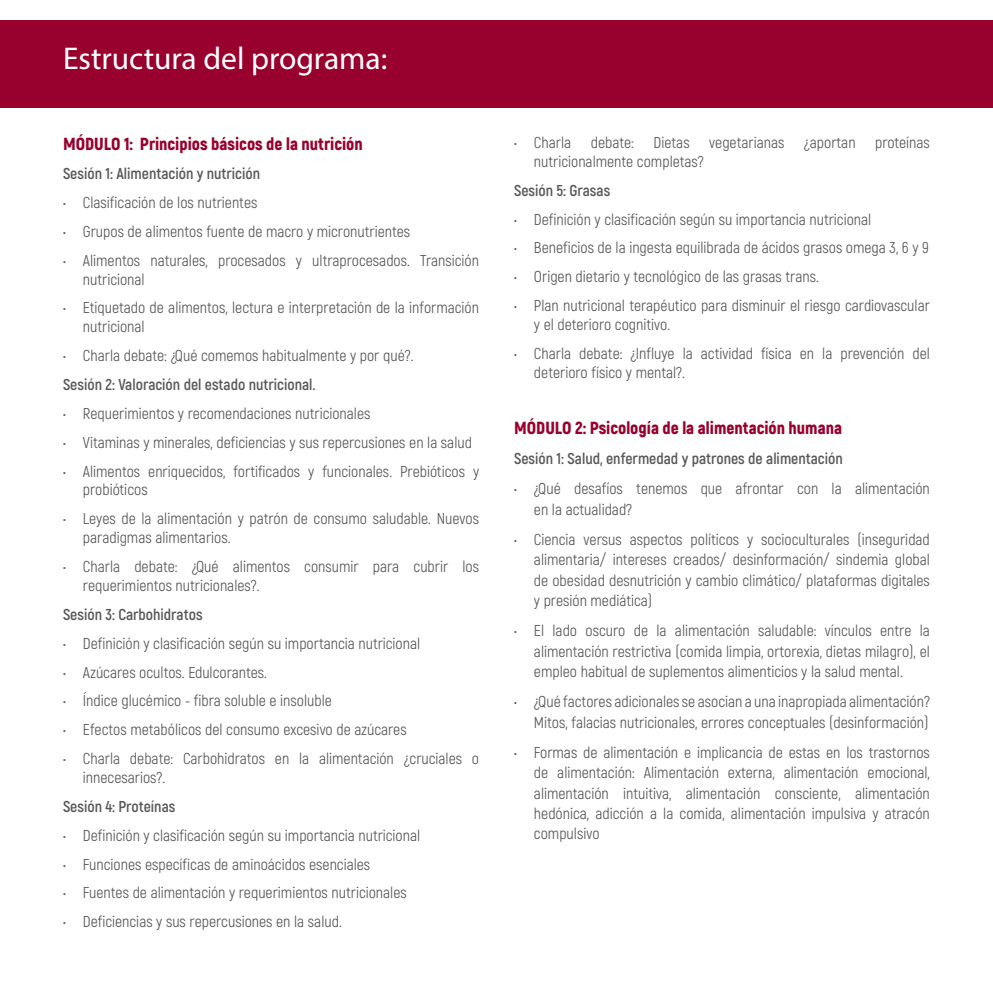
<style>
.page{position:relative;width:993px;height:993px;background:#fff}
.page>*{position:absolute;margin:0;border:0;box-sizing:border-box;transform-origin:0 0}
.t1{font:31.5px "Myriad Pro";color:#fff}
.t2{font:900 17.5px "Akrobat";color:#98012d}
.t3{font:15.75px/20.3px "Akrobat";color:#57585a}
.t4{font:700 15.75px "Akrobat";color:#57585a}
</style>
<div class="page">
<div style="left:0;top:20px;width:992px;height:87px;background:#98012d"></div>
<h1 class="t1" style="left:63px;top:38px;width:325px">Estructura del programa:</h1>
<p class="t2" style="left:63px;top:133px;width:301px">MÓDULO 1: Principios básicos de la nutrición</p>
<p class="t4" style="left:63px;top:164px;width:198px">Sesión 1: Alimentación y nutrición</p>
<p class="t3" style="left:63px;top:192px;width:196px">• Clasificación de los nutrientes</p>
<p class="t3" style="left:63px;top:221px;width:348px">• Grupos de alimentos fuente de macro y micronutrientes</p>
<p class="t3" style="left:83px;top:250px;width:397px;line-height:18.9px;text-indent:-20px">• Alimentos naturales, procesados y ultraprocesados. Transición nutricional</p>
<p class="t3" style="left:83px;top:298px;width:397px;line-height:18.9px;text-indent:-20px">• Etiquetado de alimentos, lectura e interpretación de la información nutricional</p>
<p class="t3" style="left:63px;top:345px;width:352px">• Charla debate: ¿Qué comemos habitualmente y por qué?.</p>
<p class="t4" style="left:63px;top:374px;width:254px">Sesión 2: Valoración del estado nutricional.</p>
<p class="t3" style="left:63px;top:403px;width:309px">• Requerimientos y recomendaciones nutricionales</p>
<p class="t3" style="left:63px;top:432px;width:410px">• Vitaminas y minerales, deficiencias y sus repercusiones en la salud</p>
<p class="t3" style="left:83px;top:461px;width:397px;line-height:18.9px;text-indent:-20px">• Alimentos enriquecidos, fortificados y funcionales. Prebióticos y probióticos</p>
<p class="t3" style="left:83px;top:509px;width:397px;line-height:18.9px;text-indent:-20px">• Leyes de la alimentación y patrón de consumo saludable. Nuevos paradigmas alimentarios.</p>
<p class="t3" style="left:83px;top:557px;width:397px;line-height:18.9px;text-indent:-20px">• Charla debate: ¿Qué alimentos consumir para cubrir los requerimientos nutricionales?.</p>
<p class="t4" style="left:63px;top:604px;width:141px">Sesión 3: Carbohidratos</p>
<p class="t3" style="left:63px;top:632px;width:358px">• Definición y clasificación según su importancia nutricional</p>
<p class="t3" style="left:63px;top:661px;width:205px">• Azúcares ocultos. Edulcorantes.</p>
<p class="t3" style="left:63px;top:690px;width:270px">• Índice glucémico - fibra soluble e insoluble</p>
<p class="t3" style="left:63px;top:719px;width:345px">• Efectos metabólicos del consumo excesivo de azúcares</p>
<p class="t3" style="left:83px;top:748px;width:397px;line-height:18.9px;text-indent:-20px">• Charla debate: Carbohidratos en la alimentación ¿cruciales o innecesarios?.</p>
<p class="t4" style="left:63px;top:796px;width:114px">Sesión 4: Proteínas</p>
<p class="t3" style="left:63px;top:824px;width:358px">• Definición y clasificación según su importancia nutricional</p>
<p class="t3" style="left:63px;top:853px;width:308px">• Funciones específicas de aminoácidos esenciales</p>
<p class="t3" style="left:63px;top:882px;width:345px">• Fuentes de alimentación y requerimientos nutricionales</p>
<p class="t3" style="left:63px;top:911px;width:280px">• Deficiencias y sus repercusiones en la salud.</p>
<p class="t3" style="left:533px;top:133px;width:397px;line-height:18.9px;text-indent:-20px">• Charla debate: Dietas vegetarianas ¿aportan proteínas nutricionalmente completas?</p>
<p class="t4" style="left:514px;top:180px;width:98px">Sesión 5: Grasas</p>
<p class="t3" style="left:514px;top:209px;width:358px">• Definición y clasificación según su importancia nutricional</p>
<p class="t3" style="left:514px;top:238px;width:416px">• Beneficios de la ingesta equilibrada de ácidos grasos omega 3, 6 y 9</p>
<p class="t3" style="left:514px;top:266px;width:306px">• Origen dietario y tecnológico de las grasas trans.</p>
<p class="t3" style="left:533px;top:296px;width:397px;line-height:18.9px;text-indent:-20px">• Plan nutricional terapéutico para disminuir el riesgo cardiovascular y el deterioro cognitivo.</p>
<p class="t3" style="left:533px;top:344px;width:397px;line-height:18.9px;text-indent:-20px">• Charla debate: ¿Influye la actividad física en la prevención del deterioro físico y mental?.</p>
<p class="t2" style="left:514px;top:416px;width:329px">MÓDULO 2: Psicología de la alimentación humana</p>
<p class="t4" style="left:514px;top:448px;width:330px">Sesión 1: Salud, enfermedad y patrones de alimentación</p>
<p class="t3" style="left:533px;top:478px;width:397px;text-indent:-20px">• ¿Qué desafíos tenemos que afrontar con la alimentación en la actualidad?</p>
<p class="t3" style="left:533px;top:529px;width:397px;text-align:justify;text-indent:-20px">• Ciencia versus aspectos políticos y socioculturales (inseguridad alimentaria/ intereses creados/ desinformación/ sindemia global de obesidad desnutrición y cambio climático/ plataformas digitales y presión mediática)</p>
<p class="t3" style="left:533px;top:620px;width:397px;text-align:justify;text-indent:-20px">• El lado oscuro de la alimentación saludable: vínculos entre la alimentación restrictiva (comida limpia, ortorexia, dietas milagro), el empleo habitual de suplementos alimenticios y la salud mental.</p>
<p class="t3" style="left:514px;top:691px;width:417px;text-align:right">• ¿Qué factores adicionales se asocian a una inapropiada alimentación?<br>Mitos, falacias nutricionales, errores conceptuales (desinformación)</p>
<p class="t3" style="left:533px;top:742px;width:397px;text-align:justify;text-indent:-20px">• Formas de alimentación e implicancia de estas en los trastornos de alimentación: Alimentación externa, alimentación emocional, alimentación intuitiva, alimentación consciente, alimentación hedónica, adicción a la comida, alimentación impulsiva y atracón compulsivo</p>
</div>
